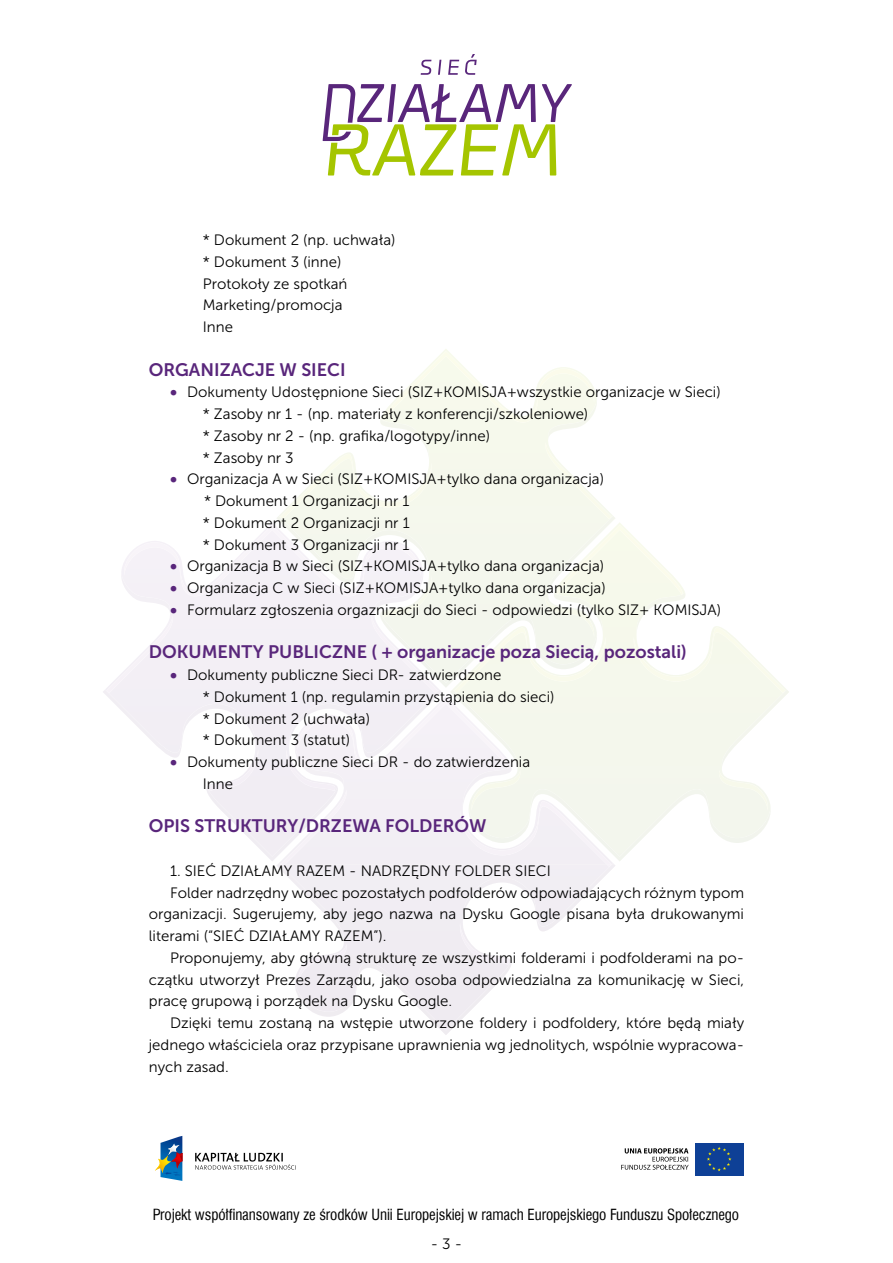
<style>
.page{position:relative;width:893px;height:1263px;background:#fff}
.page>*{position:absolute;margin:0;border:0;box-sizing:border-box;transform-origin:0 0}
.t1{font:18px "Museo Sans 700";color:#59267b}
.t2{font:15px/21.8px "Museo Sans 300";color:#000}
.t3{font:15px "Swis 721 Cn EU";letter-spacing:-.005em;color:#000}
.s1{font-family:"Museo Sans 900";color:#59267b}
</style>
<div class="page">
<svg style="left:280px;top:351px;width:332px;height:165px"></svg>
<svg style="left:548px;top:398px;width:49px;height:41px"></svg>
<svg style="left:380px;top:418px;width:49px;height:41px"></svg>
<svg style="left:103px;top:516px;width:686px;height:348px"></svg>
<svg style="left:195px;top:1153px;width:101px;height:17px"></svg>
<svg style="left:155px;top:1136px;width:27px;height:45px"></svg>
<div style="left:695px;top:1143px;width:49px;height:32px;background:#0e4096"></div>
<svg style="left:707px;top:1147px;width:24px;height:24px"></svg>
<svg style="left:621px;top:1148px;width:68px;height:22px"></svg>
<svg style="left:323px;top:84px;width:249px;height:91px"></svg>
<svg style="left:421px;top:60px;width:10px;height:15px"></svg>
<svg style="left:438px;top:60px;width:3px;height:15px"></svg>
<svg style="left:448px;top:60px;width:11px;height:15px"></svg>
<svg style="left:465px;top:54px;width:12px;height:21px"></svg>
<p class="t2" style="left:203px;top:229px;width:194px">* Dokument 2 (np. uchwała) * Dokument 3 (inne)<br>Protokoły ze spotkań<br>Marketing/promocja<br>Inne</p>
<p class="t1" style="left:149px;top:359px;width:198px">ORGANIZACJE W SIECI</p>
<p class="t2" style="left:203px;top:381px;width:519px;text-indent:-33px"><span class="s1">•</span> Dokumenty Udostępnione Sieci (SIZ+KOMISJA+wszystkie organizacje w Sieci) * Zasoby nr 1 - (np. materiały z konferencji/szkoleniowe)<br>* Zasoby nr 2 - (np. grafika/logotypy/inne)<br>* Zasoby nr 3</p>
<p class="t2" style="left:203px;top:468px;width:403px;text-indent:-33px"><span class="s1">•</span> Organizacja A w Sieci (SIZ+KOMISJA+tylko dana organizacja) * Dokument 1 Organizacji nr 1<br>* Dokument 2 Organizacji nr 1<br>* Dokument 3 Organizacji nr 1</p>
<p class="t2" style="left:170px;top:555px;width:436px"><span class="s1">•</span> Organizacja B w Sieci (SIZ+KOMISJA+tylko dana organizacja)</p>
<p class="t2" style="left:170px;top:577px;width:437px"><span class="s1">•</span> Organizacja C w Sieci (SIZ+KOMISJA+tylko dana organizacja)</p>
<p class="t2" style="left:170px;top:599px;width:552px"><span class="s1">•</span> Formularz zgłoszenia orgaznizacji do Sieci - odpowiedzi (tylko SIZ+ KOMISJA)</p>
<p class="t1" style="left:149px;top:642px;width:539px">DOKUMENTY PUBLICZNE ( + organizacje poza Siecią, pozostali)</p>
<p class="t2" style="left:203px;top:664px;width:353px;text-indent:-33px"><span class="s1">•</span> Dokumenty publiczne Sieci DR- zatwierdzone<br>* Dokument 1 (np. regulamin przystąpienia do sieci) * Dokument 2 (uchwała)<br>* Dokument 3 (statut)</p>
<p class="t2" style="left:203px;top:751px;width:329px;text-indent:-33px"><span class="s1">•</span> Dokumenty publiczne Sieci DR - do zatwierdzenia<br>Inne</p>
<p class="t1" style="left:149px;top:816px;width:339px">OPIS STRUKTURY/DRZEWA FOLDERÓW</p>
<p class="t2" style="left:170px;top:860px;width:382px">1. SIEĆ DZIAŁAMY RAZEM - NADRZĘDNY FOLDER SIECI</p>
<p class="t2" style="left:170px;top:882px;width:576px">Folder nadrzędny wobec pozostałych podfolderów odpowiadających różnym typom</p>
<p class="t2" style="left:149px;top:903px;width:597px">organizacji. Sugerujemy, aby jego nazwa na Dysku Google pisana była drukowanymi</p>
<p class="t2" style="left:149px;top:925px;width:239px">literami (“SIEĆ DZIAŁAMY RAZEM”).</p>
<p class="t2" style="left:170px;top:947px;width:575px">Proponujemy, aby główną strukturę ze wszystkimi folderami i podfolderami na po-</p>
<p class="t2" style="left:149px;top:969px;width:597px">czątku utworzył Prezes Zarządu, jako osoba odpowiedzialna za komunikację w Sieci,</p>
<p class="t2" style="left:149px;top:990px;width:305px">pracę grupową i porządek na Dysku Google.</p>
<p class="t2" style="left:170px;top:1012px;width:576px">Dzięki temu zostaną na wstępie utworzone foldery i podfoldery, które będą miały</p>
<p class="t2" style="left:149px;top:1034px;width:597px">jednego właściciela oraz przypisane uprawnienia wg jednolitych, wspólnie wypracowa-</p>
<p class="t2" style="left:149px;top:1056px;width:81px">nych zasad.</p>
<p class="t3" style="left:153px;top:1204px;width:588px">Projekt współfinansowany ze środków Unii Europejskiej w ramach Europejskiego Funduszu Społecznego</p>
<p class="t2" style="left:431px;top:1233px;width:33px">- 3 -</p>
</div>
